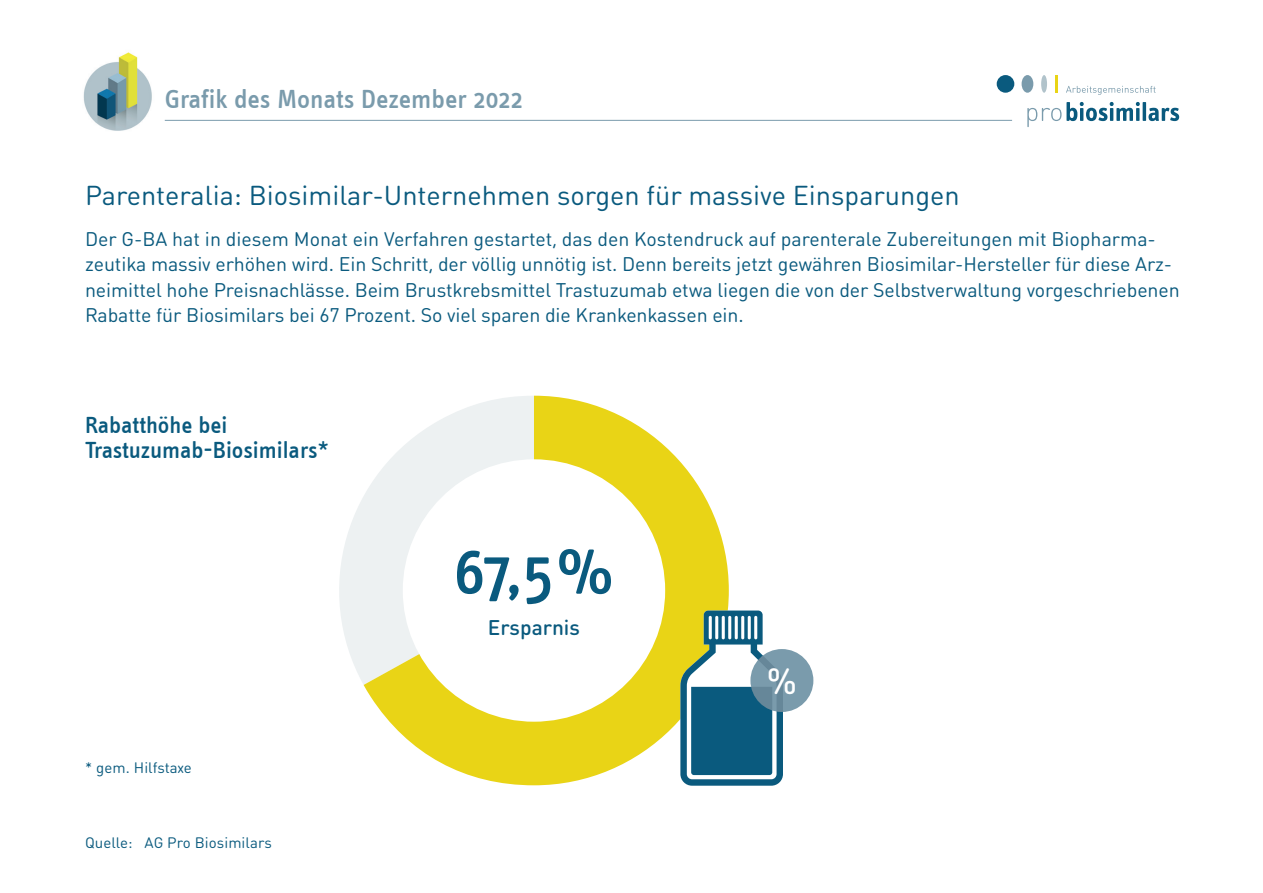
<style>
.page{position:relative;width:1263px;height:893px;background:#fff}
.page>*{position:absolute;margin:0;border:0;box-sizing:border-box;transform-origin:0 0}
.t1{font:500 66px "Info Text";color:#0a5a7e}
.t2{font:500 36px "DIN Round OT";color:#fff}
.t3{font:27px "DIN Round OT";color:#0a5a7e}
.t4{font:500 27px "Info Text";color:#7a9bac}
.t5{font:500 24px/25.5px "Info Text";color:#0a5a7e}
.t6{font:500 21px "DIN Round OT";color:#0a5a7e}
.t7{font:19.5px/25.5px "DIN Round OT";letter-spacing:-.005em;color:#0a5a7e}
.t8{font:15px "DIN Round OT";letter-spacing:.005em;color:#0a5a7e}
</style>
<div class="page">
<img style="left:83px;top:52px;width:93px;height:79px">
<svg style="left:1027px;top:102px;width:152px;height:25px"></svg>
<div style="left:997px;top:75px;width:17px;height:18px;background:#0a5a7e;border-radius:50%"></div>
<div style="left:1041px;top:75px;width:6px;height:18px;background:#b1c3cb;border-radius:50%"></div>
<svg style="left:1055px;top:75px;width:2px;height:18px"></svg>
<div style="left:1021px;top:75px;width:12px;height:18px;background:#7a9bac;border-radius:50%"></div>
<svg style="left:1066px;top:86px;width:89px;height:9px"></svg>
<hr style="left:165px;top:120px;width:847px;height:1px;background:#7a9bac">
<svg style="left:339px;top:496px;width:25px;height:189px;fill:#edf1f2"></svg>
<svg style="left:364px;top:396px;width:365px;height:389px;fill:#e9d416"></svg>
<div style="left:403px;top:459px;width:262px;height:263px;background:#fff;border-radius:50%"></div>
<div style="left:750px;top:649px;width:63px;height:63px;background:#7a9bac;border-radius:50%"></div>
<svg style="left:680px;top:610px;width:103px;height:176px"></svg>
<h3 class="t4" style="left:165px;top:84px;width:359px">Grafik des Monats Dezember 2022</h3>
<h3 class="t3" style="left:85px;top:179px;width:876px">Parenteralia: Biosimilar-Unternehmen sorgen für massive Einsparungen</h3>
<p class="t7" style="left:85px;top:226px;width:1096px">Der G-BA hat in diesem Monat ein Verfahren gestartet, das den Kostendruck auf parenterale Zubereitungen mit Biopharma&shy;zeutika massiv erhöhen wird. Ein Schritt, der völlig unnötig ist. Denn bereits jetzt gewähren Biosimilar-Hersteller für diese Arz&shy;neimittel hohe Preisnachlässe. Beim Brustkrebsmittel Trastuzumab etwa liegen die von der Selbstverwaltung vorgeschriebenen Rabatte für Biosimilars bei 67 Prozent. So viel sparen die Krankenkassen ein.</p>
<p class="t5" style="left:85px;top:412px;width:246px">Rabatthöhe bei<br>Trastuzumab-Biosimilars*</p>
<p class="t8" style="left:85px;top:758px;width:108px">* gem. Hilfstaxe</p>
<p class="t8" style="left:85px;top:833px;width:188px">Quelle: AG Pro Biosimilars</p>
<h1 class="t1" style="left:454px;top:535px;width:162px">67,5%</h1>
<p class="t6" style="left:488px;top:614px;width:94px">Ersparnis</p>
<h2 class="t2" style="left:767px;top:658px;width:32px">%</h2>
</div>
